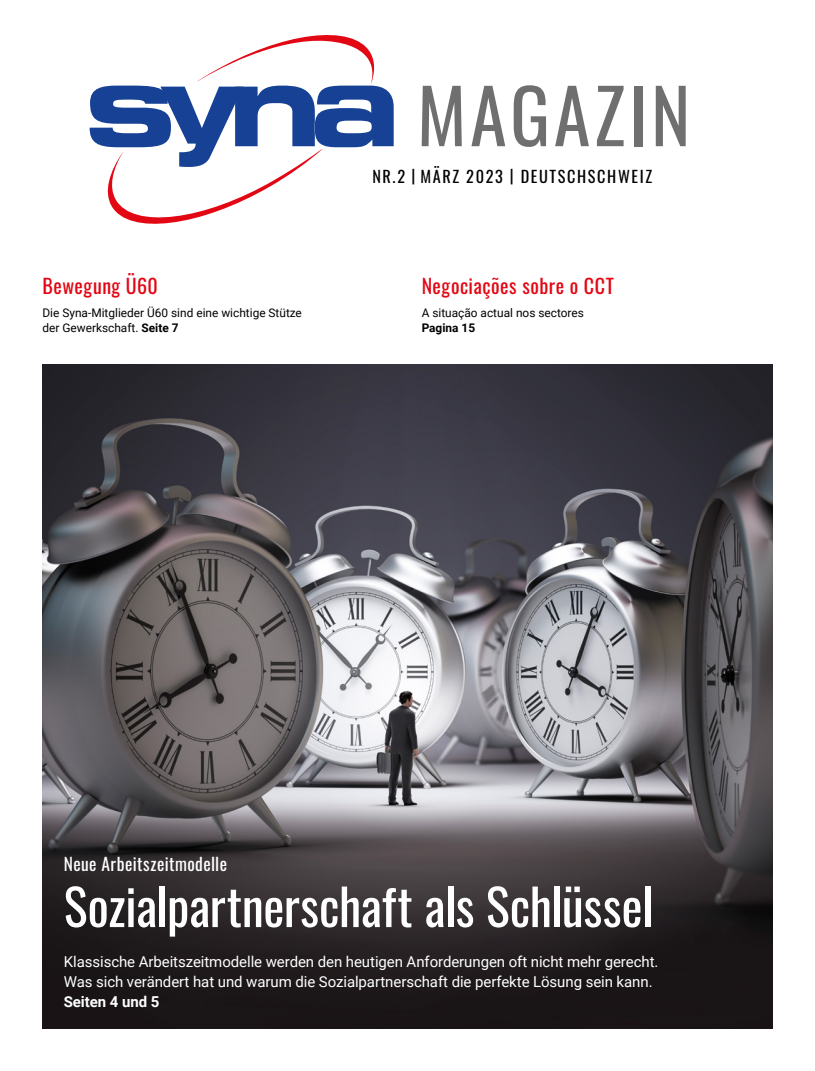
<style>
.page{position:relative;width:815px;height:1071px;background:#fff}
.page>*{position:absolute;margin:0;border:0;box-sizing:border-box;transform-origin:0 0}
.t1{font:74.5px "Oswald";letter-spacing:.05em;color:#706f6f}
.t2{font:50px "Oswald";letter-spacing:-.01em;color:#fff}
.t3{font:20px "Oswald";letter-spacing:.025em;color:#e30613}
.t4{font:17.5px "Oswald";letter-spacing:.025em;color:#fff}
.t5{font:16.25px "Oswald";letter-spacing:.1em;color:#000}
.t6{font:15px/20px "Roboto";letter-spacing:-.005em;color:#fff}
.t7{font:700 15px "Roboto";letter-spacing:-.005em;color:#fff}
.t8{font:11.88px/15px "Roboto";color:#000}
.t9{font:700 11.88px "Roboto";color:#000}
.s1{font-weight:700}
</style>
<div class="page">
<img style="left:43px;top:364px;width:729px;height:664px">
<svg style="left:90px;top:86px;width:304px;height:61px"></svg>
<svg style="left:104px;top:35px;width:274px;height:189px"></svg>
<h1 class="t1" style="left:417px;top:49px;width:275px">MAGAZIN</h1>
<h3 class="t3" style="left:43px;top:268px;width:117px">Bewegung Ü60</h3>
<p class="t8" style="left:43px;top:304px;width:261px">Die Syna-Mitglieder Ü60 sind eine wichtige Stütze der Gewerkschaft. <span class="s1">Seite 7</span></p>
<p class="t5" style="left:372px;top:162px;width:281px">NR.2 | MÄRZ 2023 | DEUTSCHSCHWEIZ</p>
<h3 class="t3" style="left:422px;top:268px;width:194px">Negociações sobre o CCT</h3>
<p class="t8" style="left:422px;top:304px;width:164px">A situação actual nos sectores</p>
<p class="t9" style="left:422px;top:319px;width:55px">Pagina 15</p>
<p class="t4" style="left:64px;top:847px;width:165px">Neue Arbeitszeitmodelle</p>
<h2 class="t2" style="left:64px;top:861px;width:591px">Sozialpartnerschaft als Schlüssel</h2>
<p class="t6" style="left:64px;top:950px;width:596px">Klassische Arbeitszeitmodelle werden den heutigen Anforderungen oft nicht mehr gerecht.<br>Was sich verändert hat und warum die Sozialpartnerschaft die perfekte Lösung sein kann.</p>
<p class="t7" style="left:64px;top:990px;width:97px">Seiten 4 und 5</p>
</div>
